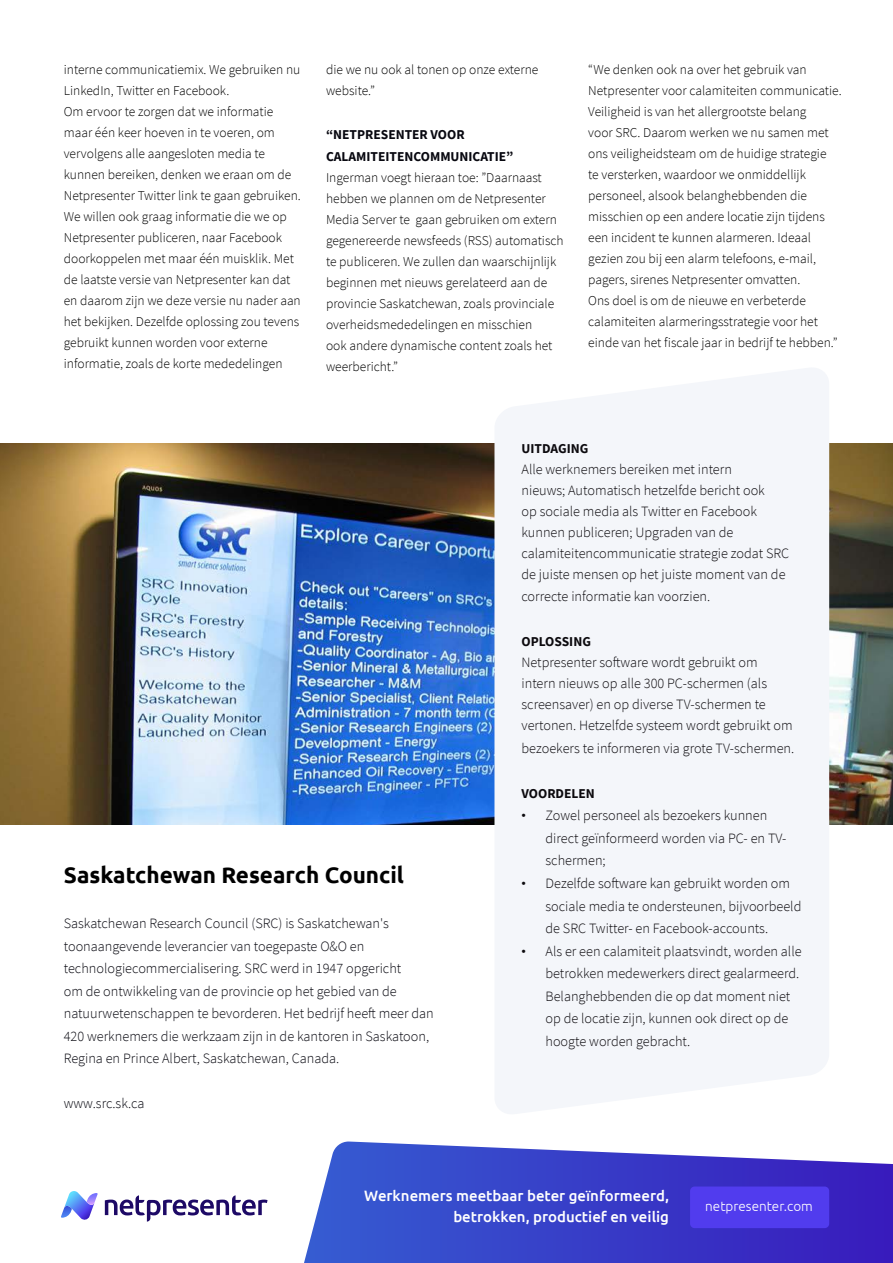
<style>
.page{position:relative;width:893px;height:1263px;background:#fff}
.page>*{position:absolute;margin:0;border:0;box-sizing:border-box;transform-origin:0 0}
.body{font:700 22.5px "Ubuntu";color:#000}
.body-2{font:500 15px/21px "Ubuntu";color:#fff;text-align:right}
.body-3{font:300 14.25px/21px "Source Sans Pro";color:#0c0a0e}
.body-4{font:300 14.25px/22.5px "Source Sans Pro";color:#080810}
.body-5{font:300 13.5px/21px "Source Sans Pro";color:#000}
.body-6{font:700 13.5px/22.5px "Source Sans Pro";color:#080810}
.body-7{font:700 13.5px "Source Sans Pro";color:#0c0a0e}
.body-8{font:300 13.5px "Ubuntu";color:#fff}
.s1{font-family:"Myriad Pro";font-size:18px}
</style>
<div class="page">
<img style="left:0;top:444px;width:893px;height:381px">
<div style="left:494px;top:368px;width:335px;height:746px;background:#f4f6fa"></div>
<svg style="left:304px;top:1141px;width:589px;height:122px;background:#5056ce"></svg>
<div style="left:690px;top:1186px;width:139px;height:42px;background:#513cee;border-radius:4px"></div>
<svg style="left:105px;top:1195px;width:163px;height:26px"></svg>
<svg style="left:61px;top:1191px;width:37px;height:29px"></svg>
<p class="body-5" style="left:64px;top:59px;width:238px">interne communicatiemix. We gebruiken nu<br>LinkedIn, Twitter en Facebook.</p>
<p class="body-5" style="left:64px;top:101px;width:239px">Om ervoor te zorgen dat we informatie maar één keer hoeven in te voeren, om vervolgens alle aangesloten media te kunnen bereiken, denken we eraan om de Netpresenter Twitter link te gaan gebruiken.<br>We willen ook graag informatie die we op Netpresenter publiceren, naar Facebook doorkoppelen met maar één muisklik. Met de laatste versie van Netpresenter kan dat en daarom zijn we deze versie nu nader aan het bekijken. Dezelfde oplossing zou tevens gebruikt kunnen worden voor externe informatie, zoals de korte mededelingen</p>
<p class="body-5" style="left:326px;top:59px;width:214px">die we nu ook al tonen op onze externe website.”</p>
<p class="body-6" style="left:326px;top:123px;width:189px">“NETPRESENTER VOOR<br>CALAMITEITENCOMMUNICATIE”</p>
<p class="body-5" style="left:326px;top:167px;width:239px">Ingerman voegt hieraan toe: ”Daarnaast hebben we plannen om de Netpresenter Media Server te gaan gebruiken om extern gegenereerde newsfeeds (RSS) automatisch te publiceren. We zullen dan waarschijnlijk beginnen met nieuws gerelateerd aan de provincie Saskatchewan, zoals provinciale overheidsmededelingen en misschien<br>ook andere dynamische content zoals het weerbericht.”</p>
<p class="body-5" style="left:588px;top:59px;width:255px">“We denken ook na over het gebruik van Netpresenter voor calamiteiten communicatie.<br>Veiligheid is van het allergrootste belang<br>voor SRC. Daarom werken we nu samen met ons veiligheidsteam om de huidige strategie<br>te versterken, waardoor we onmiddellijk personeel, alsook belanghebbenden die misschien op een andere locatie zijn tijdens een incident te kunnen alarmeren. Ideaal gezien zou bij een alarm telefoons, e-mail, pagers, sirenes Netpresenter omvatten.<br>Ons doel is om de nieuwe en verbeterde calamiteiten alarmeringsstrategie voor het einde van het fiscale jaar in bedrijf te hebben.”</p>
<p class="body" style="left:64px;top:862px;width:342px">Saskatchewan Research Council</p>
<p class="body-4" style="left:64px;top:912px;width:372px">Saskatchewan Research Council (SRC) is Saskatchewan's toonaangevende leverancier van toegepaste O&amp;O en technologiecommercialisering. SRC werd in 1947 opgericht<br>om de ontwikkeling van de provincie op het gebied van de natuurwetenschappen te bevorderen. Het bedrijf heeft meer dan 420 werknemers die werkzaam zijn in de kantoren in Saskatoon, Regina en Prince Albert, Saskatchewan, Canada.</p>
<p class="body-4" style="left:64px;top:1092px;width:82px">www.src.sk.ca</p>
<p class="body-7" style="left:521px;top:439px;width:68px">UITDAGING</p>
<p class="body-3" style="left:521px;top:459px;width:269px">Alle werknemers bereiken met intern<br>nieuws; Automatisch hetzelfde bericht ook<br>op sociale media als Twitter en Facebook kunnen publiceren; Upgraden van de calamiteitencommunicatie strategie zodat SRC de juiste mensen op het juiste moment van de</p>
<p class="body-3" style="left:521px;top:586px;width:190px">correcte informatie kan voorzien.</p>
<p class="body-7" style="left:521px;top:633px;width:71px">OPLOSSING</p>
<p class="body-3" style="left:521px;top:652px;width:273px">Netpresenter software wordt gebruikt om intern nieuws op alle 300 PC-schermen (als screensaver) en op diverse TV-schermen te vertonen. Hetzelfde systeem wordt gebruikt om</p>
<p class="body-3" style="left:521px;top:738px;width:274px">bezoekers te informeren via grote TV-schermen.</p>
<p class="body-7" style="left:521px;top:784px;width:75px">VOORDELEN</p>
<p class="body-3" style="left:545px;top:804px;width:242px;line-height:22.5px;text-indent:-24px"><span class="s1">•</span> Zowel personeel als bezoekers kunnen direct geïnformeerd worden via PC- en TV&shy;schermen;</p>
<p class="body-3" style="left:545px;top:872px;width:257px;line-height:22.5px;text-indent:-24px"><span class="s1">•</span> Dezelfde software kan gebruikt worden om sociale media te ondersteunen, bijvoorbeeld de SRC Twitter- en Facebook-accounts.</p>
<p class="body-3" style="left:545px;top:939px;width:258px;line-height:22.5px;text-indent:-24px"><span class="s1">•</span> Als er een calamiteit plaatsvindt, worden alle betrokken medewerkers direct gealarmeerd.<br>Belanghebbenden die op dat moment niet op de locatie zijn, kunnen ook direct op de hoogte worden gebracht.</p>
<p class="body-2" style="left:364px;top:1185px;width:306px">Werknemers meetbaar beter geïnformeerd, betrokken, productief en veilig</p>
<p class="body-8" style="left:705px;top:1198px;width:109px">netpresenter.com</p>
</div>
